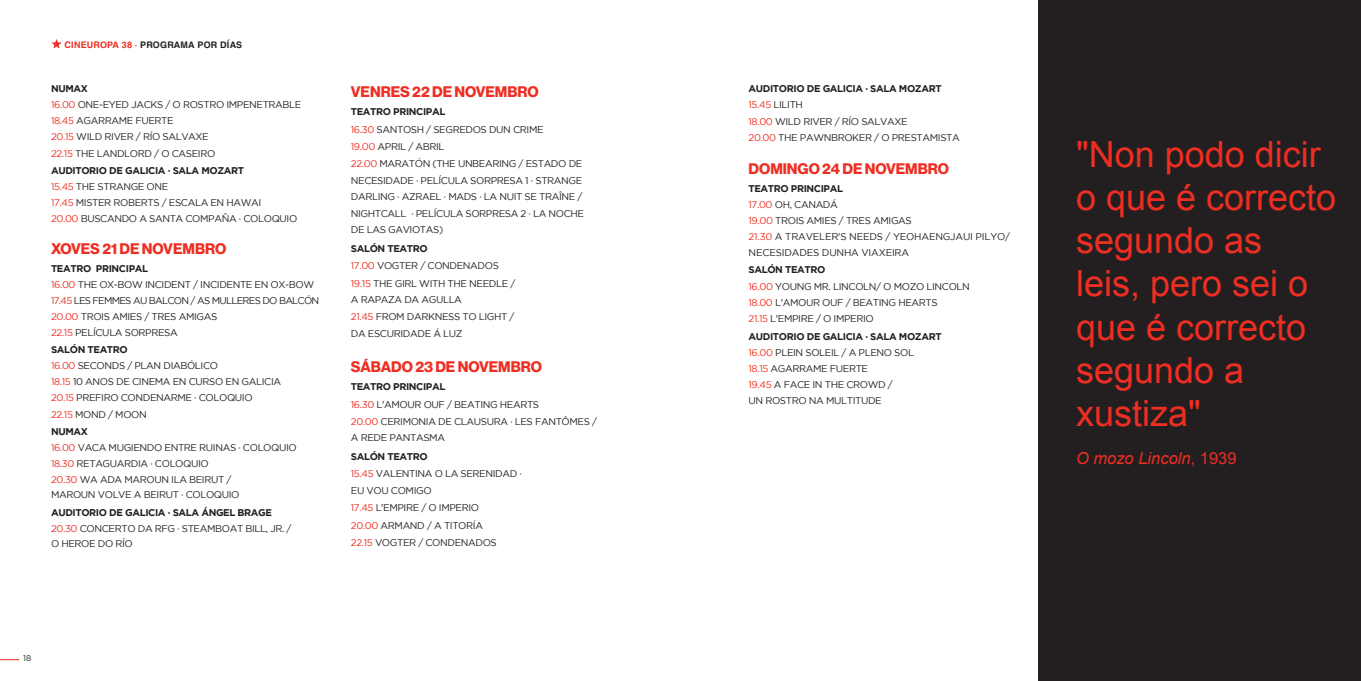
<style>
.page{position:relative;width:1361px;height:681px;background:#fff}
.page>*{position:absolute;margin:0;border:0;box-sizing:border-box;transform-origin:0 0}
.t1{font:36px/43.2px "Arial";color:#ee2e22}
.t2{font:italic 16.5px "Arial";color:#ee2e22}
.t3{font:15px "N Haas Grotesk DS Pro 75 Bd";color:#ee2e22}
.t4{font:9.75px/16px "Gotham";letter-spacing:-.04em;color:#231f20}
.t5{font:9.75px/16px "Gotham";letter-spacing:-.02em;color:#231f20}
.t6{font:700 9px "Helvetica LT Std";letter-spacing:.02em;color:#231f20}
.t7{font:8.25px "Gotham";color:#231f20}
.s1{color:#ee2e22}
.s2{font-weight:700}
.s3{font-style:normal}
</style>
<div class="page">
<svg style="left:0;top:659px;width:19px;height:1px"></svg>
<svg style="left:52px;top:39px;width:9px;height:9px"></svg>
<div style="left:1037px;top:0;width:324px;height:680px;background:#231f20"></div>
<p class="t6" style="left:65px;top:39px;width:179px"><span class="s1">CINEUROPA 38 ·</span> PROGRAMA POR DÍAS</p>
<p class="t4" style="left:51px;top:81px;width:252px"><span class="s2">NUMAX<br></span><span class="s1">16.00</span> ONE-EYED JACKS / O ROSTRO IMPENETRABLE<br><span class="s1">18.45</span> AGARRAME FUERTE<br><span class="s1">20.15</span> WILD RIVER / RÍO SALVAXE<br><span class="s1">22.15</span> THE LANDLORD / O CASEIRO</p>
<p class="t4" style="left:51px;top:163px;width:248px"><span class="s2">AUDITORIO DE GALICIA · SALA MOZART<br></span><span class="s1">15.45</span> THE STRANGE ONE<br><span class="s1">17.45</span> MISTER ROBERTS / ESCALA EN HAWAI<br><span class="s1">20.00</span> BUSCANDO A SANTA COMPAÑA · COLOQUIO</p>
<h3 class="t3" style="left:51px;top:240px;width:177px">XOVES 21 DE NOVEMBRO</h3>
<p class="t4" style="left:51px;top:261px;width:270px"><span class="s2">TEATRO PRINCIPAL<br></span><span class="s1">16.00</span> THE OX-BOW INCIDENT / INCIDENTE EN OX-BOW <span class="s1">17.45</span> LES FEMMES AU BALCON / AS MULLERES DO BALCÓN <span class="s1">20.00</span> TROIS AMIES / TRES AMIGAS<br><span class="s1">22.15</span> PELÍCULA SORPRESA</p>
<p class="t4" style="left:51px;top:342px;width:232px"><span class="s2">SALÓN TEATRO<br></span><span class="s1">16.00</span> SECONDS / PLAN DIABÓLICO<br><span class="s1">18.15</span> 10 ANOS DE CINEMA EN CURSO EN GALICIA<br><span class="s1">20.15</span> PREFIRO CONDENARME · COLOQUIO<br><span class="s1">22.15</span> MOND / MOON</p>
<p class="t4" style="left:51px;top:424px;width:247px"><span class="s2">NUMAX<br></span><span class="s1">16.00</span> VACA MUGIENDO ENTRE RUINAS · COLOQUIO<br><span class="s1">18.30</span> RETAGUARDIA · COLOQUIO<br><span class="s1">20.30</span> WA ADA MAROUN ILA BEIRUT /<br>MAROUN VOLVE A BEIRUT · COLOQUIO</p>
<p class="t4" style="left:51px;top:505px;width:242px;line-height:15.6px"><span class="s2">AUDITORIO DE GALICIA · SALA ÁNGEL BRAGE<br></span><span class="s1">20.30</span> CONCERTO DA RFG · STEAMBOAT BILL, JR. /<br>O HEROE DO RÍO</p>
<h3 class="t3" style="left:351px;top:83px;width:189px">VENRES 22 DE NOVEMBRO</h3>
<p class="t4" style="left:351px;top:104px;width:235px;line-height:16.8px"><span class="s2">TEATRO PRINCIPAL<br></span><span class="s1">16.30</span> SANTOSH / SEGREDOS DUN CRIME<br><span class="s1">19.00</span> APRIL / ABRIL<br><span class="s1">22.00</span> MARATÓN (THE UNBEARING / ESTADO DE<br>NECESIDADE · PELÍCULA SORPRESA 1 · STRANGE<br>DARLING · AZRAEL · MADS · LA NUIT SE TRAÎNE /<br>NIGHTCALL · PELÍCULA SORPRESA 2 · LA NOCHE<br>DE LAS GAVIOTAS)</p>
<p class="t4" style="left:351px;top:240px;width:166px;line-height:17px"><span class="s2">SALÓN TEATRO<br></span><span class="s1">17.00</span> VOGTER / CONDENADOS<br><span class="s1">19.15</span> THE GIRL WITH THE NEEDLE /<br>A RAPAZA DA AGULLA<br><span class="s1">21.45</span> FROM DARKNESS TO LIGHT /<br>DA ESCURIDADE Á LUZ</p>
<h3 class="t3" style="left:351px;top:357px;width:193px">SÁBADO 23 DE NOVEMBRO</h3>
<p class="t4" style="left:351px;top:378px;width:248px;line-height:17.1px"><span class="s2">TEATRO PRINCIPAL<br></span><span class="s1">16.30</span> L'AMOUR OUF / BEATING HEARTS<br><span class="s1">20.00</span> CERIMONIA DE CLAUSURA · LES FANTÔMES /<br>A REDE PANTASMA</p>
<p class="t4" style="left:351px;top:448px;width:172px;line-height:17.1px"><span class="s2">SALÓN TEATRO<br></span><span class="s1">15.45</span> VALENTINA O LA SERENIDAD ·<br>EU VOU COMIGO<br><span class="s1">17.45</span> L'EMPIRE / O IMPERIO<br><span class="s1">20.00</span> ARMAND / A TITORÍA<br><span class="s1">22.15</span> VOGTER / CONDENADOS</p>
<p class="t7" style="left:23px;top:652px;width:10px">18</p>
<p class="t4" style="left:748px;top:81px;width:213px"><span class="s2">AUDITORIO DE GALICIA · SALA MOZART<br></span><span class="s1">15.45</span> LILITH<br><span class="s1">18.00</span> WILD RIVER / RÍO SALVAXE<br><span class="s1">20.00</span> THE PAWNBROKER / O PRESTAMISTA</p>
<h3 class="t3" style="left:748px;top:160px;width:202px">DOMINGO 24 DE NOVEMBRO</h3>
<p class="t5" style="left:748px;top:181px;width:263px"><span class="s2">TEATRO PRINCIPAL<br></span><span class="s1">17.00</span> OH, CANADÁ<br><span class="s1">19.00</span> TROIS AMIES / TRES AMIGAS<br><span class="s1">21.30</span> A TRAVELER'S NEEDS / YEOHAENGJAUI PILYO/<br>NECESIDADES DUNHA VIAXEIRA</p>
<p class="t4" style="left:748px;top:262px;width:223px"><span class="s2">SALÓN TEATRO<br></span><span class="s1">16.00</span> YOUNG MR. LINCOLN/ O MOZO LINCOLN<br><span class="s1">18.00</span> L'AMOUR OUF / BEATING HEARTS<br><span class="s1">21.15</span> L'EMPIRE / O IMPERIO</p>
<p class="t4" style="left:748px;top:329px;width:195px"><span class="s2">AUDITORIO DE GALICIA · SALA MOZART<br></span><span class="s1">16.00</span> PLEIN SOLEIL / A PLENO SOL<br><span class="s1">18.15</span> AGARRAME FUERTE<br><span class="s1">19.45</span> A FACE IN THE CROWD /<br>UN ROSTRO NA MULTITUDE</p>
<h1 class="t1" style="left:1076px;top:132px;width:262px">"Non podo dicir o que é correcto segundo as<br>leis, pero sei o que é correcto segundo a xustiza"</h1>
<h2 class="t2" style="left:1076px;top:449px;width:162px">O mozo Lincoln<span class="s3">, 1939</span></h2>
</div>
